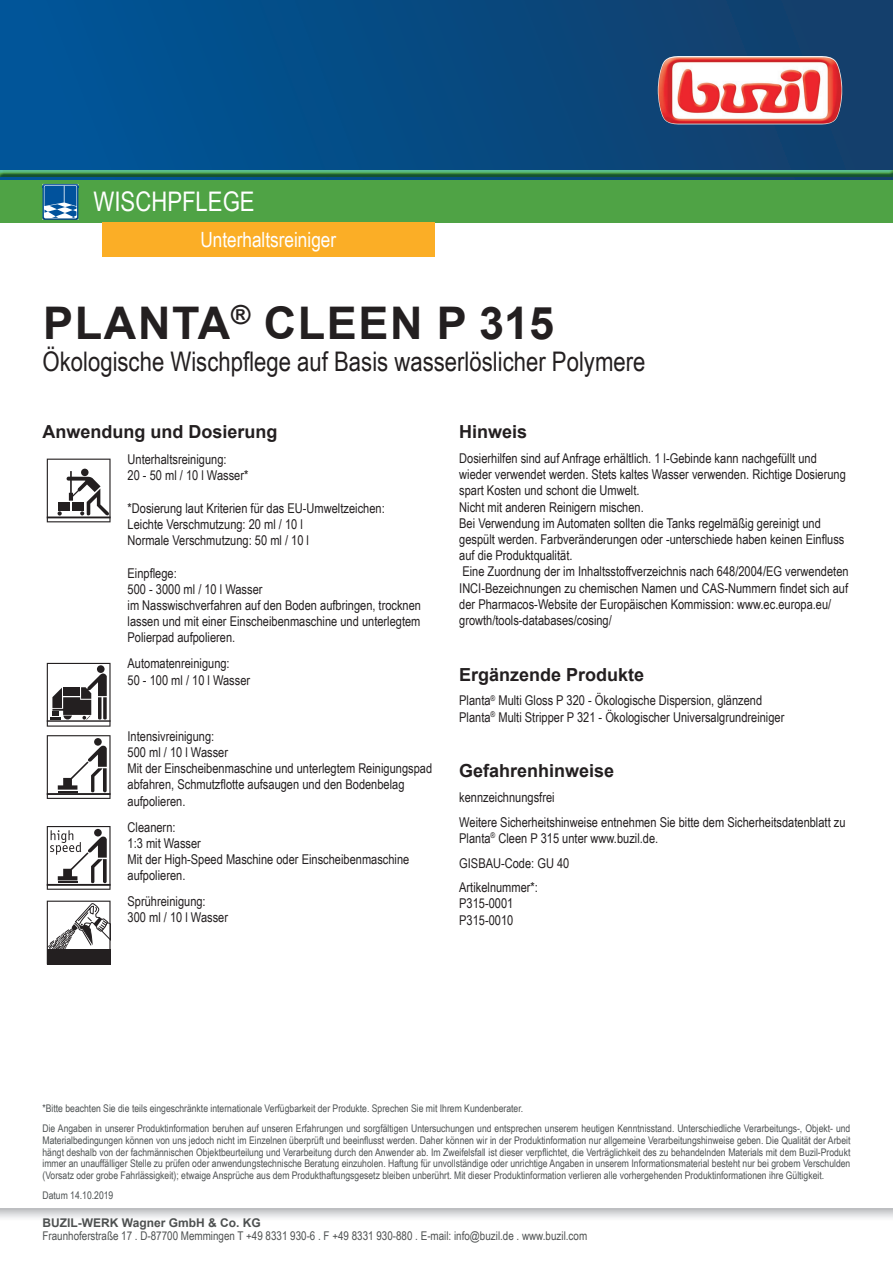
<style>
.page{position:relative;width:893px;height:1263px;background:#fff}
.page>*{position:absolute;margin:0;border:0;box-sizing:border-box;transform-origin:0 0}
.t1{font:700 45px "Arial";letter-spacing:.035em;color:#231f20}
.t2{font:27px "Arial Narrow";color:#231f20}
.t3{font:27px "Arial Narrow";color:#fff}
.t4{font:21px "Arial Narrow";color:#fff}
.t5{font:700 18px "Arial";color:#231f20}
.t6{font:13.5px/16.2px "Arial Narrow";color:#231f20}
.t7{font:12px "Arial Narrow";color:#4e5151}
.t8{font:700 12px "Arial";color:#4e5151}
.t9{font:10.5px/11.7px "Arial Narrow";color:#4d5152}
</style>
<div class="page">
<svg style="left:0;top:1209px;width:893px;height:9px;background:#d9dadc"></svg>
<svg style="left:47px;top:459px;width:64px;height:63px"></svg>
<svg style="left:47px;top:663px;width:64px;height:64px"></svg>
<svg style="left:47px;top:735px;width:64px;height:64px"></svg>
<svg style="left:47px;top:826px;width:64px;height:64px"></svg>
<svg style="left:47px;top:901px;width:64px;height:63px"></svg>
<div style="left:0;top:0;width:893px;height:180px;background:linear-gradient(to right,#00569a,#143e69)"></div>
<img style="left:658px;top:56px;width:184px;height:68px">
<hr style="left:0;top:0;width:1px;height:180px;background:#015599">
<div style="left:0;top:169px;width:893px;height:8px;background:#015599;opacity:.75"></div>
<div style="left:0;top:180px;width:893px;height:43px;background:#4fa345"></div>
<img style="left:43px;top:184px;width:35px;height:36px">
<svg style="left:44px;top:185px;width:35px;height:33px"></svg>
<div style="left:102px;top:223px;width:333px;height:34px;background:#fbae26"></div>
<h2 class="t3" style="left:94px;top:182px;width:163px">WISCHPFLEGE</h2>
<h3 class="t4" style="left:200px;top:225px;width:137px">Unterhaltsreiniger</h3>
<h1 class="t1" style="left:43px;top:291px;width:512px">PLANTA<sup>®</sup> CLEEN P 315</h1>
<h2 class="t2" style="left:43px;top:342px;width:604px">Ökologische Wischpflege auf Basis wasserlöslicher Polymere</h2>
<h3 class="t5" style="left:43px;top:419px;width:237px">Anwendung und Dosierung</h3>
<p class="t6" style="left:128px;top:451px;width:122px">Unterhaltsreinigung:<br>20 - 50 ml / 10 l Wasser*</p>
<p class="t6" style="left:128px;top:499px;width:259px">*Dosierung laut Kriterien für das EU-Umweltzeichen:<br>Leichte Verschmutzung: 20 ml / 10 l<br>Normale Verschmutzung: 50 ml / 10 l</p>
<p class="t6" style="left:128px;top:564px;width:295px">Einpflege:<br>500 - 3000 ml / 10 l Wasser<br>im Nasswischverfahren auf den Boden aufbringen, trocknen lassen und mit einer Einscheibenmaschine und unterlegtem Polierpad aufpolieren.</p>
<p class="t6" style="left:128px;top:655px;width:124px">Automatenreinigung:<br>50 - 100 ml / 10 l Wasser</p>
<p class="t6" style="left:128px;top:727px;width:306px">Intensivreinigung:<br>500 ml / 10 l Wasser<br>Mit der Einscheibenmaschine und unterlegtem Reinigungspad abfahren, Schmutzflotte aufsaugen und den Bodenbelag aufpolieren.</p>
<p class="t6" style="left:128px;top:818px;width:283px">Cleanern:<br>1:3 mit Wasser<br>Mit der High-Speed Maschine oder Einscheibenmaschine aufpolieren.</p>
<p class="t6" style="left:128px;top:893px;width:102px">Sprühreinigung:<br>300 ml / 10 l Wasser</p>
<h3 class="t5" style="left:459px;top:419px;width:70px">Hinweis</h3>
<p class="t6" style="left:459px;top:450px;width:391px">Dosierhilfen sind auf Anfrage erhältlich. 1 l-Gebinde kann nachgefüllt und wieder verwendet werden. Stets kaltes Wasser verwenden. Richtige Dosierung spart Kosten und schont die Umwelt.<br>Nicht mit anderen Reinigern mischen.<br>Bei Verwendung im Automaten sollten die Tanks regelmäßig gereinigt und gespült werden. Farbveränderungen oder -unterschiede haben keinen Einfluss auf die Produktqualität.<br>Eine Zuordnung der im Inhaltsstoffverzeichnis nach 648/2004/EG verwendeten INCI-Bezeichnungen zu chemischen Namen und CAS-Nummern findet sich auf der Pharmacos-Website der Europäischen Kommission: www.ec.europa.eu/ growth/tools-databases/cosing/</p>
<h3 class="t5" style="left:459px;top:662px;width:187px">Ergänzende Produkte</h3>
<p class="t6" style="left:459px;top:692px;width:327px">Planta<sup>®</sup> Multi Gloss P 320 - Ökologische Dispersion, glänzend<br>Planta<sup>®</sup> Multi Stripper P 321 - Ökologischer Universalgrundreiniger</p>
<h3 class="t5" style="left:459px;top:758px;width:157px">Gefahrenhinweise</h3>
<p class="t6" style="left:459px;top:784px;width:388px;line-height:24.8px">kennzeichnungsfrei<br>Weitere Sicherheitshinweise entnehmen Sie bitte dem Sicherheitsdatenblatt zu</p>
<p class="t6" style="left:459px;top:825px;width:201px;line-height:24.8px">Planta<sup>®</sup> Cleen P 315 unter www.buzil.de.<br>GISBAU-Code: GU 40<br>Artikelnummer*:</p>
<p class="t6" style="left:459px;top:895px;width:56px">P315-0001<br>P315-0010</p>
<p class="t9" style="left:43px;top:1098px;width:809px;line-height:20.2px">*Bitte beachten Sie die teils eingeschränkte internationale Verfügbarkeit der Produkte. Sprechen Sie mit Ihrem Kundenberater.<br>Die Angaben in unserer Produktinformation beruhen auf unseren Erfahrungen und sorgfältigen Untersuchungen und entsprechen unserem heutigen Kenntnisstand. Unterschiedliche Verarbeitungs-, Objekt- und</p>
<p class="t9" style="left:43px;top:1134px;width:809px;text-align:justify">Materialbedingungen können von uns jedoch nicht im Einzelnen überprüft und beeinflusst werden. Daher können wir in der Produktinformation nur allgemeine Verarbeitungshinweise geben. Die Qualität der Arbeit hängt deshalb von der fachmännischen Objektbeurteilung und Verarbeitung durch den Anwender ab. Im Zweifelsfall ist dieser verpflichtet, die Verträglichkeit des zu behandelnden Materials mit dem Buzil-Produkt immer an unauffälliger Stelle zu prüfen oder anwendungstechnische Beratung einzuholen. Haftung für unvollständige oder unrichtige Angaben in unserem Informationsmaterial besteht nur bei grobem Verschulden (Vorsatz oder grobe Fahrlässigkeit); etwaige Ansprüche aus dem Produkthaftungsgesetz bleiben unberührt. Mit dieser Produktinformation verlieren alle vorhergehenden Produktinformationen ihre Gültigkeit.</p>
<p class="t9" style="left:43px;top:1189px;width:72px">Datum 14.10.2019</p>
<p class="t8" style="left:43px;top:1214px;width:220px">BUZIL-WERK Wagner GmbH &amp; Co. KG</p>
<p class="t7" style="left:43px;top:1227px;width:546px">Fraunhoferstraße 17 . D-87700 Memmingen T +49 8331 930-6 . F +49 8331 930-880 . E-mail: info@buzil.de . www.buzil.com</p>
</div>
